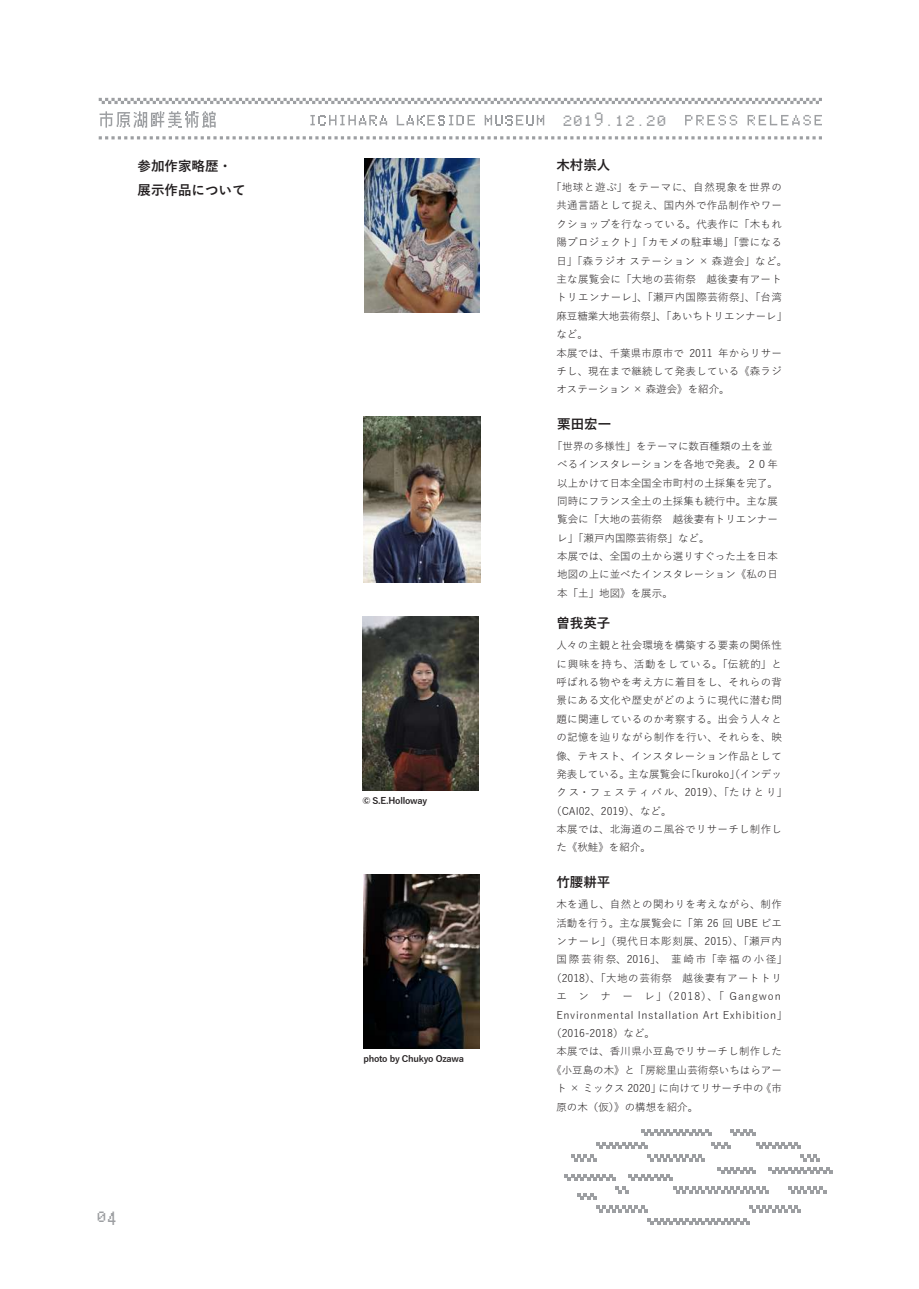
<style>
.page{position:relative;width:919px;height:1289px;background:#fff}
.page>*{position:absolute;margin:0;border:0;box-sizing:border-box;transform-origin:0 0}
.t1{font:700 13.5px/23.7px "Yu Gothic";color:#231f20}
.t2{font:12px "lakesidefont old";color:#9d9fa2}
.t3{font:10.5px/18.3px "Yu Gothic";letter-spacing:.025em;color:#231f20}
.t4{font:10.5px/18.3px "Yu Gothic";color:#231f20}
.t5{font:10.5px "Yu Gothic";letter-spacing:.175em;color:#231f20}
.t6{font:10.5px "Yu Gothic";letter-spacing:.06em;color:#231f20}
.t7{font:10.5px "Yu Gothic";letter-spacing:.065em;color:#231f20}
.t8{font:10.5px "Yu Gothic";letter-spacing:.055em;color:#231f20}
.t9{font:10.5px "Yu Gothic";letter-spacing:.075em;color:#231f20}
.t10{font:10.5px "Yu Gothic";letter-spacing:.095em;color:#231f20}
.t11{font:700 9px "Yu Gothic";letter-spacing:-.025em;color:#231f20}
</style>
<div class="page">
<svg style="left:99px;top:98px;width:722px;height:6px"></svg>
<svg style="left:397px;top:115px;width:78px;height:10px"></svg>
<svg style="left:484px;top:115px;width:60px;height:10px"></svg>
<svg style="left:310px;top:115px;width:77px;height:10px"></svg>
<svg style="left:685px;top:115px;width:52px;height:10px"></svg>
<svg style="left:747px;top:115px;width:74px;height:10px"></svg>
<svg style="left:100px;top:111px;width:116px;height:17px"></svg>
<svg style="left:99px;top:136px;width:722px;height:3px"></svg>
<svg style="left:756px;top:1142px;width:44px;height:6px"></svg>
<svg style="left:571px;top:1154px;width:25px;height:7px"></svg>
<svg style="left:596px;top:1142px;width:51px;height:6px"></svg>
<svg style="left:641px;top:1129px;width:70px;height:6px"></svg>
<svg style="left:673px;top:1186px;width:95px;height:7px"></svg>
<svg style="left:788px;top:1186px;width:38px;height:7px"></svg>
<svg style="left:749px;top:1205px;width:51px;height:7px"></svg>
<svg style="left:647px;top:1218px;width:102px;height:6px"></svg>
<svg style="left:768px;top:1167px;width:64px;height:6px"></svg>
<svg style="left:647px;top:1154px;width:58px;height:7px"></svg>
<svg style="left:615px;top:1186px;width:13px;height:7px"></svg>
<svg style="left:564px;top:1174px;width:51px;height:6px"></svg>
<svg style="left:596px;top:1205px;width:51px;height:7px"></svg>
<svg style="left:577px;top:1193px;width:19px;height:6px"></svg>
<svg style="left:628px;top:1174px;width:45px;height:6px"></svg>
<svg style="left:717px;top:1167px;width:39px;height:6px"></svg>
<svg style="left:711px;top:1142px;width:19px;height:6px"></svg>
<svg style="left:800px;top:1154px;width:19px;height:7px"></svg>
<svg style="left:730px;top:1129px;width:26px;height:6px"></svg>
<img style="left:363px;top:417px;width:117px;height:165px">
<img style="left:363px;top:874px;width:116px;height:174px">
<img style="left:362px;top:616px;width:116px;height:174px">
<img style="left:364px;top:158px;width:115px;height:154px">
<p class="t1" style="left:137px;top:155px;width:109px">参加作家略歴・展示作品について</p>
<p class="t2" style="left:98px;top:1208px;width:22px">04</p>
<p class="t11" style="left:362px;top:795px;width:66px">© S.E.Holloway</p>
<p class="t11" style="left:363px;top:1053px;width:102px">photo by Chukyo Ozawa</p>
<p class="t2" style="left:563px;top:112px;width:106px">2019.12.20</p>
<p class="t1" style="left:556px;top:153px;width:55px">木村崇人</p>
<p class="t3" style="left:556px;top:177px;width:232px;text-indent:-5px">「地球と遊ぶ」をテーマに、自然現象を世界の共通言語として捉え、国内外で作品制作やワークショップを行なっている。代表作に「木もれ陽プロジェクト」「カモメの駐車場」「雲になる日」「森ラジオ ステーション × 森遊会」など。主な展覧会に「大地の芸術祭　越後妻有アートトリエンナーレ」、「瀬戸内国際芸術祭」、「台湾麻豆糖業大地芸術祭」、「あいちトリエンナーレ」など。<br>本展では、千葉県市原市で 2011 年からリサーチし、現在まで継続して発表している《森ラジオステーション × 森遊会》を紹介。</p>
<p class="t1" style="left:557px;top:412px;width:55px">栗田宏一</p>
<p class="t4" style="left:557px;top:435px;width:222px;text-indent:-5px">「世界の多様性」をテーマに数百種類の土を並べるインスタレーションを各地で発表。２０年以上かけて日本全国全市町村の土採集を完了。同時にフランス全土の土採集も続行中。主な展覧会に「大地の芸術祭　越後妻有トリエンナーレ」「瀬戸内国際芸術祭」など。<br>本展では、全国の土から選りすぐった土を日本地図の上に並べたインスタレーション《私の日本「土」地図》を展示。</p>
<p class="t1" style="left:556px;top:611px;width:55px">曽我英子</p>
<p class="t3" style="left:556px;top:635px;width:227px">人々の主観と社会環境を構築する要素の関係性</p>
<p class="t9" style="left:556px;top:654px;width:227px">に興味を持ち、活動をしている。「伝統的」と</p>
<p class="t3" style="left:556px;top:671px;width:227px">呼ばれる物やを考え方に着目をし、それらの背</p>
<p class="t3" style="left:556px;top:690px;width:227px">景にある文化や歴史がどのように現代に潜む問</p>
<p class="t3" style="left:556px;top:708px;width:227px">題に関連しているのか考察する。出会う人々と</p>
<p class="t3" style="left:556px;top:726px;width:227px">の記憶を辿りながら制作を行い、それらを、映</p>
<p class="t3" style="left:556px;top:745px;width:227px">像、テキスト、インスタレーション作品として</p>
<p class="t4" style="left:556px;top:763px;width:227px">発表している。主な展覧会に「kuroko」（インデッ</p>
<p class="t5" style="left:556px;top:782px;width:232px">クス・フェスティバル、2019）、「たけとり」</p>
<p class="t4" style="left:551px;top:800px;width:122px">（CAI02、2019）、など。</p>
<p class="t3" style="left:556px;top:818px;width:227px">本展では、北海道のニ風谷でリサーチし制作し</p>
<p class="t3" style="left:556px;top:837px;width:96px">た《秋鮭》を紹介。</p>
<p class="t1" style="left:556px;top:870px;width:55px">竹腰耕平</p>
<p class="t3" style="left:556px;top:893px;width:227px">木を通し、自然との関わりを考えながら、制作</p>
<p class="t4" style="left:556px;top:912px;width:227px">活動を行う。主な展覧会に「第 26 回 UBE ビエ</p>
<p class="t7" style="left:556px;top:931px;width:227px">ンナーレ」（現代日本彫刻展、2015）、「瀬戸内</p>
<p class="t5" style="left:556px;top:949px;width:232px">国際芸術祭、2016」、　韮崎市「幸福の小径」</p>
<p class="t8" style="left:551px;top:968px;width:232px">（2018）、「大地の芸術祭　越後妻有アートトリ</p>
<p class="t10" style="left:556px;top:986px;width:226px">エ ン ナ ー レ」（2018）、「 Gangwon</p>
<p class="t6" style="left:556px;top:1005px;width:232px">Environmental Installation Art Exhibition」</p>
<p class="t4" style="left:551px;top:1022px;width:105px">（2016-2018）など。</p>
<p class="t3" style="left:556px;top:1040px;width:227px">本展では、香川県小豆島でリサーチし制作した</p>
<p class="t4" style="left:551px;top:1059px;width:232px">《小豆島の木》と「房総里山芸術祭いちはらアー</p>
<p class="t4" style="left:556px;top:1077px;width:227px">ト × ミックス 2020」に向けてリサーチ中の《市</p>
<p class="t4" style="left:556px;top:1096px;width:143px">原の木（仮）》の構想を紹介。</p>
</div>
